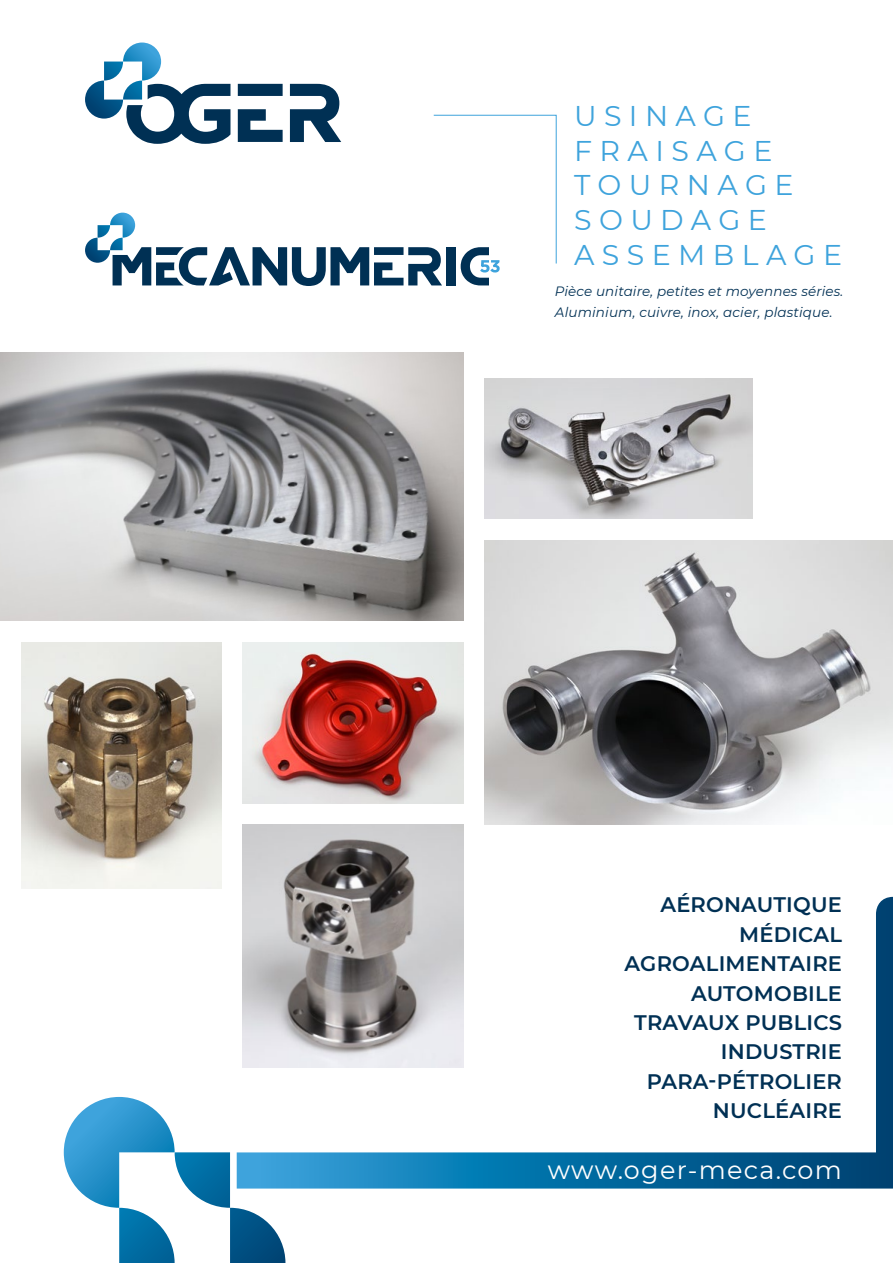
<style>
.page{position:relative;width:893px;height:1263px;background:#fff}
.page>*{position:absolute;margin:0;border:0;box-sizing:border-box;transform-origin:0 0}
.t1{font:28.5px/34.5px "Montserrat";letter-spacing:.26em;color:#3ea3dc}
.t2{font:25.5px "Montserrat";letter-spacing:.05em;color:#fff}
.t3{font:600 21px/29.4px "Montserrat";letter-spacing:.01em;color:#003054;text-align:right}
.t4{font:italic 13.5px/20.4px "Montserrat";letter-spacing:.01em;color:#003054}
</style>
<div class="page">
<img style="left:485px;top:378px;width:268px;height:141px">
<img style="left:242px;top:825px;width:221px;height:72px">
<img style="left:0;top:353px;width:463px;height:268px">
<img style="left:242px;top:642px;width:221px;height:162px">
<img style="left:21px;top:642px;width:200px;height:247px">
<svg style="left:242px;top:897px;width:651px;height:291px"></svg>
<svg style="left:64px;top:1097px;width:221px;height:166px"></svg>
<svg style="left:85px;top:43px;width:472px;height:243px"></svg>
<div style="left:72px;top:149px;width:277px;height:31px;background:#fff"></div>
<img style="left:485px;top:540px;width:408px;height:285px">
<h1 class="t1" style="left:574px;top:98px;width:270px">USINAGE<br>FRAISAGE<br>TOURNAGE<br>SOUDAGE<br>ASSEMBLAGE</h1>
<p class="t4" style="left:555px;top:281px;width:290px">Pièce unitaire, petites et moyennes séries.<br>Aluminium, cuivre, inox, acier, plastique.</p>
<p class="t3" style="left:624px;top:889px;width:219px">AÉRONAUTIQUE<br>MÉDICAL<br>AGROALIMENTAIRE<br>AUTOMOBILE<br>TRAVAUX PUBLICS<br>INDUSTRIE<br>PARA-PÉTROLIER<br>NUCLÉAIRE</p>
<p class="t2" style="left:548px;top:1152px;width:296px">www.oger-meca.com</p>
</div>
